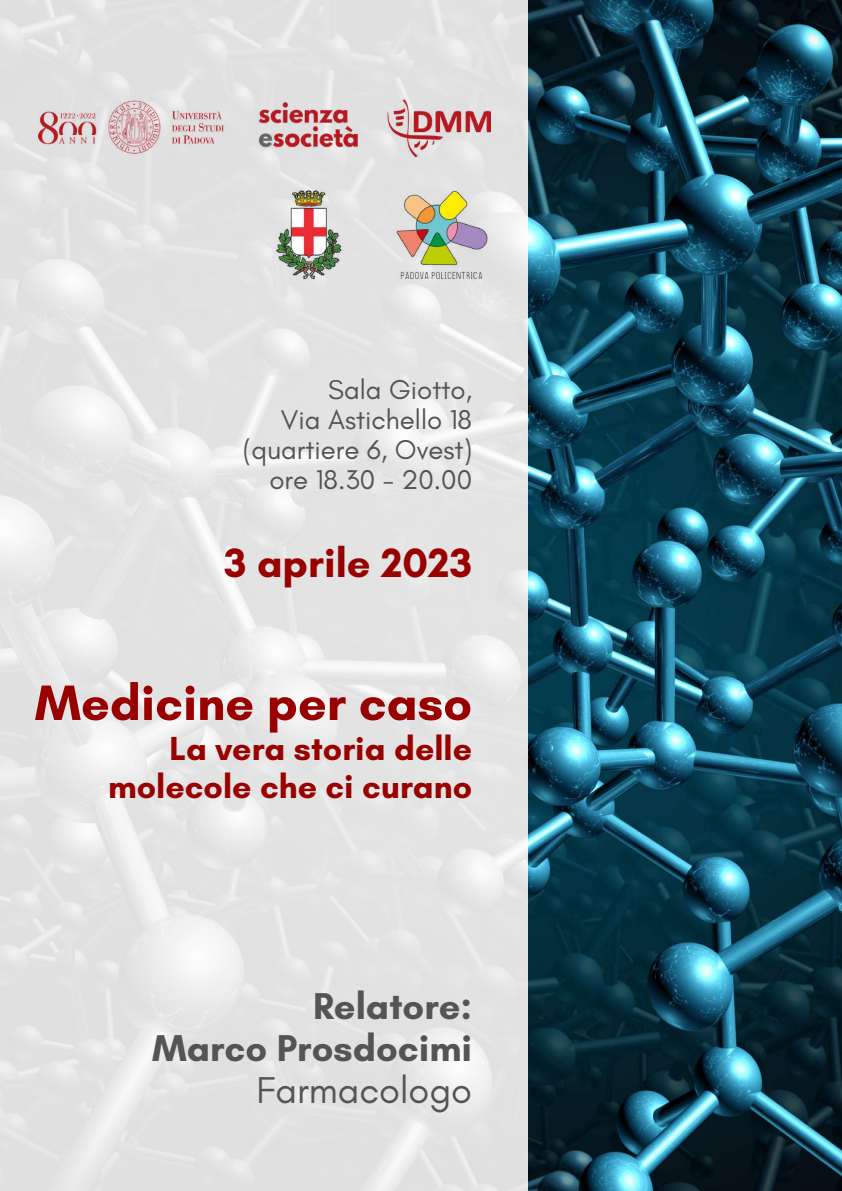
<style>
.page{position:relative;width:842px;height:1191px;background:#fff}
.page>*{position:absolute;margin:0;border:0;box-sizing:border-box;transform-origin:0 0}
.t1{font:700 50.5px "Glacial Indifference";color:#900}
.t2{font:700 41.6px "Glacial Indifference";color:#900}
.t3{font:700 38px/42px "Glacial Indifference";color:#545454;text-align:right}
.t4{font:38px "Glacial Indifference";color:#545454}
.t5{font:700 33.9px/37.5px "Glacial Indifference";color:#900;text-align:right}
.t6{font:27.6px/30px "Glacial Indifference";color:#545454;text-align:right}
</style>
<div class="page">
<img style="left:0;top:0;width:529px;height:1190px">
<img style="left:529px;top:0;width:313px;height:1190px">
<img style="left:38px;top:96px;width:452px;height:60px">
<img style="left:394px;top:190px;width:96px;height:89px">
<img style="left:275px;top:190px;width:67px;height:89px">
<p class="t6" style="left:243px;top:374px;width:231px">Sala Giotto,<br>Via Astichello 18 (quartiere 6, Ovest) ore 18.30 - 20.00</p>
<h2 class="t2" style="left:224px;top:537px;width:249px">3 aprile 2023</h2>
<h1 class="t1" style="left:35px;top:672px;width:439px">Medicine per caso</h1>
<p class="t5" style="left:108px;top:729px;width:365px">La vera storia delle molecole che ci curano</p>
<h3 class="t3" style="left:152px;top:984px;width:322px">Relatore:<br>Marco Prosdocimi</h3>
<h3 class="t4" style="left:256px;top:1066px;width:217px">Farmacologo</h3>
</div>
